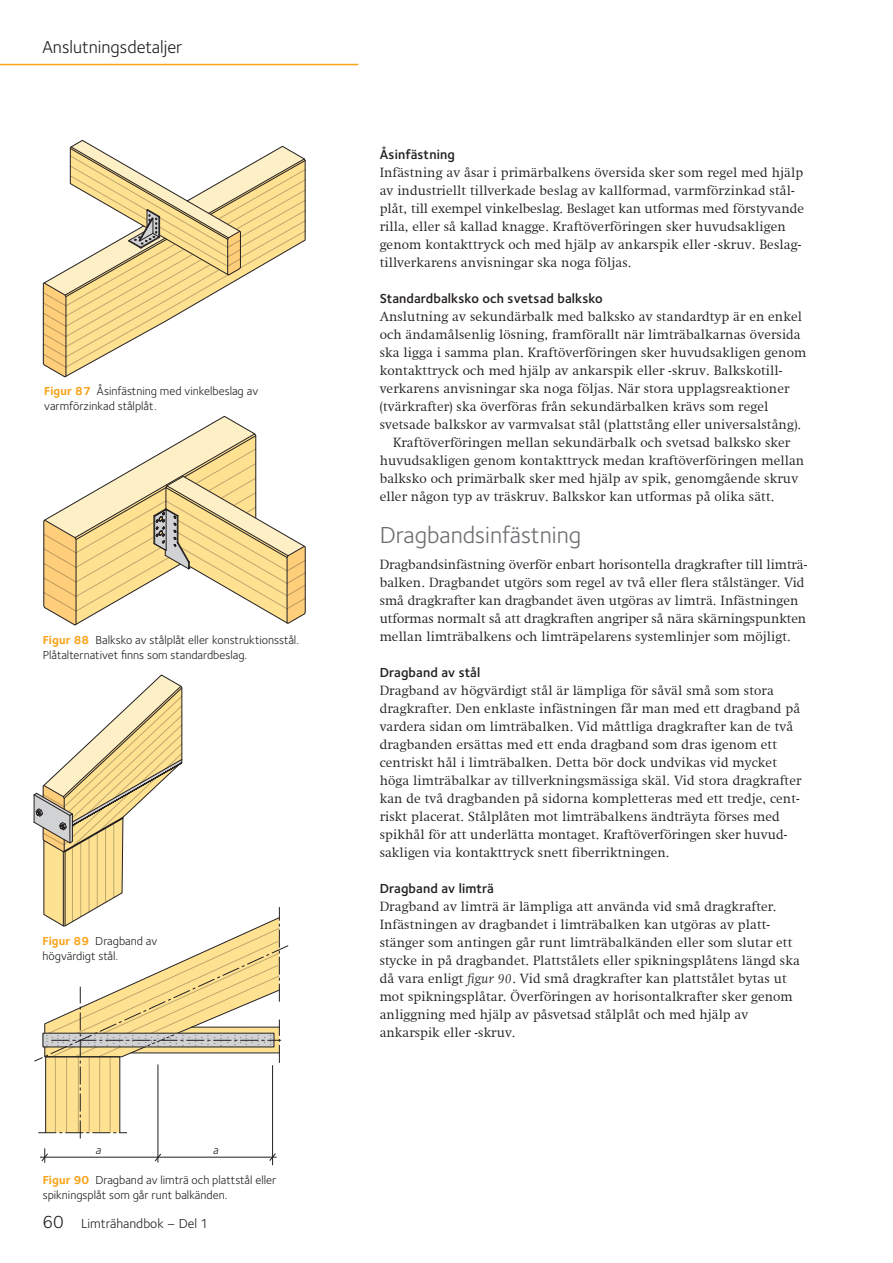
<style>
.page{position:relative;width:893px;height:1263px;background:#fff}
.page>*{position:absolute;margin:0;border:0;box-sizing:border-box;transform-origin:0 0}
.t1{font:24px "Foundry Sterling";color:#6c6d70}
.t2{font:18px "Foundry Sterling";color:#231f20}
.t3{font:300 13.5px/18px "Swift Com";letter-spacing:.01em;color:#231f20}
.t4{font:600 13.5px "Foundry Sterling";letter-spacing:.01em;color:#231f20}
.t5{font:13.5px "Foundry Sterling";color:#231f20}
.t6{font:12px/15px "Foundry Sterling";color:#231f20}
.t7{font:italic 11.85px "Foundry Sterling";color:#231f20}
.t8{font:8.85px "Foundry Sterling";color:#231f20}
.s1{font-weight:700;color:#f9a31b}
.s2{font-size:18px}
.s3{font-style:italic}
</style>
<div class="page">
<hr style="left:0;top:64px;width:358px;height:1px;background:#f9a31b">
<svg style="left:43px;top:140px;width:263px;height:237px"></svg>
<hr style="left:158px;top:1065px;width:1px;height:97px;background:#231f20">
<hr style="left:272px;top:1065px;width:1px;height:100px;background:#231f20">
<hr style="left:40px;top:1157px;width:236px;height:1px;background:#231f20">
<svg style="left:42px;top:1149px;width:234px;height:13px"></svg>
<svg style="left:43px;top:416px;width:263px;height:209px"></svg>
<svg style="left:34px;top:674px;width:255px;height:464px"></svg>
<h2 class="t2" style="left:43px;top:34px;width:142px">Anslutningsdetaljer</h2>
<p class="t6" style="left:44px;top:383px;width:216px"><span class="s1">Figur 87</span> Åsinfästning med vinkelbeslag av varmförzinkad stålplåt.</p>
<p class="t6" style="left:43px;top:632px;width:258px"><span class="s1">Figur 88</span> Balksko av stålplåt eller konstruktionsstål.<br>Plåtalternativet finns som standardbeslag.</p>
<p class="t6" style="left:43px;top:933px;width:116px"><span class="s1">Figur 89</span> Dragband av högvärdigt stål.</p>
<p class="t8" style="left:81px;top:1026px;width:3px">.</p>
<p class="t8" style="left:94px;top:1032px;width:4px">....</p>
<p class="t8" style="left:107px;top:1031px;width:4px">....</p>
<p class="t8" style="left:119px;top:1031px;width:4px">....</p>
<p class="t8" style="left:132px;top:1031px;width:4px">....</p>
<p class="t8" style="left:145px;top:1032px;width:4px">....</p>
<p class="t8" style="left:157px;top:1032px;width:4px">....</p>
<p class="t8" style="left:170px;top:1032px;width:4px">....</p>
<p class="t8" style="left:182px;top:1031px;width:4px">....</p>
<p class="t8" style="left:195px;top:1031px;width:4px">....</p>
<p class="t8" style="left:207px;top:1031px;width:4px">....</p>
<p class="t8" style="left:220px;top:1031px;width:4px">....</p>
<p class="t8" style="left:234px;top:1031px;width:21px">.... ... .... ...</p>
<p class="t8" style="left:258px;top:1031px;width:4px">....</p>
<p class="t8" style="left:270px;top:1031px;width:4px">....</p>
<p class="t8" style="left:46px;top:1031px;width:26px">.... ... .... ... ....</p>
<p class="t8" style="left:81px;top:1035px;width:3px">..</p>
<p class="t8" style="left:75px;top:1031px;width:3px">...</p>
<p class="t8" style="left:88px;top:1031px;width:3px">...</p>
<p class="t8" style="left:100px;top:1031px;width:3px">...</p>
<p class="t8" style="left:113px;top:1031px;width:3px">...</p>
<p class="t8" style="left:125px;top:1031px;width:3px">...</p>
<p class="t8" style="left:138px;top:1031px;width:3px">...</p>
<p class="t8" style="left:151px;top:1031px;width:3px">...</p>
<p class="t8" style="left:163px;top:1031px;width:3px">...</p>
<p class="t8" style="left:176px;top:1031px;width:3px">...</p>
<p class="t8" style="left:188px;top:1031px;width:3px">...</p>
<p class="t8" style="left:201px;top:1031px;width:3px">...</p>
<p class="t8" style="left:214px;top:1031px;width:3px">...</p>
<p class="t8" style="left:227px;top:1031px;width:3px">...</p>
<p class="t8" style="left:264px;top:1031px;width:3px">...</p>
<p class="t7" style="left:95px;top:1142px;width:10px">a</p>
<p class="t7" style="left:213px;top:1142px;width:10px">a</p>
<p class="t6" style="left:43px;top:1172px;width:235px"><span class="s1">Figur 90</span> Dragband av limträ och plattstål eller spikningsplåt som går runt balkänden.</p>
<p class="t5" style="left:43px;top:1214px;width:168px"><span class="s2">60</span> Limträhandbok – Del 1</p>
<p class="t4" style="left:380px;top:145px;width:77px">Åsinfästning</p>
<p class="t3" style="left:380px;top:164px;width:426px">Infästning av åsar i primärbalkens översida sker som regel med hjälp av industriellt tillverkade beslag av kallformad, varmförzinkad stål&shy;plåt, till exempel vinkelbeslag. Beslaget kan utformas med förstyvande rilla, eller så kallad knagge. Kraftöverföringen sker huvudsakligen genom kontakttryck och med hjälp av ankarspik eller -skruv. Beslag&shy;tillverkarens anvisningar ska noga följas.</p>
<p class="t4" style="left:380px;top:289px;width:225px">Standardbalksko och svetsad balksko</p>
<p class="t3" style="left:380px;top:308px;width:424px">Anslutning av sekundärbalk med balksko av standardtyp är en enkel</p>
<p class="t3" style="left:380px;top:326px;width:423px">och ändamålsenlig lösning, framförallt när limträbalkarnas översida</p>
<p class="t3" style="left:380px;top:344px;width:428px">ska ligga i samma plan. Kraftöverföringen sker huvudsakligen genom</p>
<p class="t3" style="left:380px;top:362px;width:404px">kontakttryck och med hjälp av ankarspik eller -skruv. Balkskotill-</p>
<p class="t3" style="left:380px;top:380px;width:411px">verkarens anvisningar ska noga följas. När stora upplagsreaktioner</p>
<p class="t3" style="left:380px;top:398px;width:390px">(tvärkrafter) ska överföras från sekundärbalken krävs som regel</p>
<p class="t3" style="left:380px;top:416px;width:423px">svetsade balkskor av varmvalsat stål (plattstång eller universalstång).</p>
<p class="t3" style="left:393px;top:434px;width:399px">Kraftöverföringen mellan sekundärbalk och svetsad balksko sker</p>
<p class="t3" style="left:380px;top:452px;width:426px">huvudsakligen genom kontakttryck medan kraftöverföringen mellan</p>
<p class="t3" style="left:380px;top:470px;width:420px">balksko och primärbalk sker med hjälp av spik, genomgående skruv</p>
<p class="t3" style="left:380px;top:488px;width:396px">eller någon typ av träskruv. Balkskor kan utformas på olika sätt.</p>
<h1 class="t1" style="left:380px;top:518px;width:203px">Dragbandsinfästning</h1>
<p class="t3" style="left:380px;top:555px;width:429px">Dragbandsinfästning överför enbart horisontella dragkrafter till limträ&shy;balken. Dragbandet utgörs som regel av två eller flera stålstänger. Vid små dragkrafter kan dragbandet även utgöras av limträ. Infästningen utformas normalt så att dragkraften angriper så nära skärningspunkten mellan limträbalkens och limträpelarens systemlinjer som möjligt.</p>
<p class="t4" style="left:380px;top:663px;width:102px">Dragband av stål</p>
<p class="t3" style="left:380px;top:681px;width:423px">Dragband av högvärdigt stål är lämpliga för såväl små som stora dragkrafter. Den enklaste infästningen får man med ett dragband på vardera sidan om limträbalken. Vid måttliga dragkrafter kan de två dragbanden ersättas med ett enda dragband som dras igenom ett centriskt hål i limträbalken. Detta bör dock undvikas vid mycket höga limträbalkar av tillverkningsmässiga skäl. Vid stora dragkrafter kan de två dragbanden på sidorna kompletteras med ett tredje, cent&shy;riskt placerat. Stålplåten mot limträbalkens ändträyta förses med spikhål för att underlätta montaget. Kraftöverföringen sker huvud&shy;sakligen via kontakttryck snett fiberriktningen.</p>
<p class="t4" style="left:380px;top:879px;width:116px">Dragband av limträ</p>
<p class="t3" style="left:380px;top:897px;width:422px">Dragband av limträ är lämpliga att använda vid små dragkrafter.<br>Infästningen av dragbandet i limträbalken kan utgöras av platt&shy;stänger som antingen går runt limträbalkänden eller som slutar ett stycke in på dragbandet. Plattstålets eller spikningsplåtens längd ska då vara enligt <span class="s3">figur 90</span>. Vid små dragkrafter kan plattstålet bytas ut mot spikningsplåtar. Överföringen av horisontalkrafter sker genom anliggning med hjälp av påsvetsad stålplåt och med hjälp av ankarspik eller -skruv.</p>
</div>
